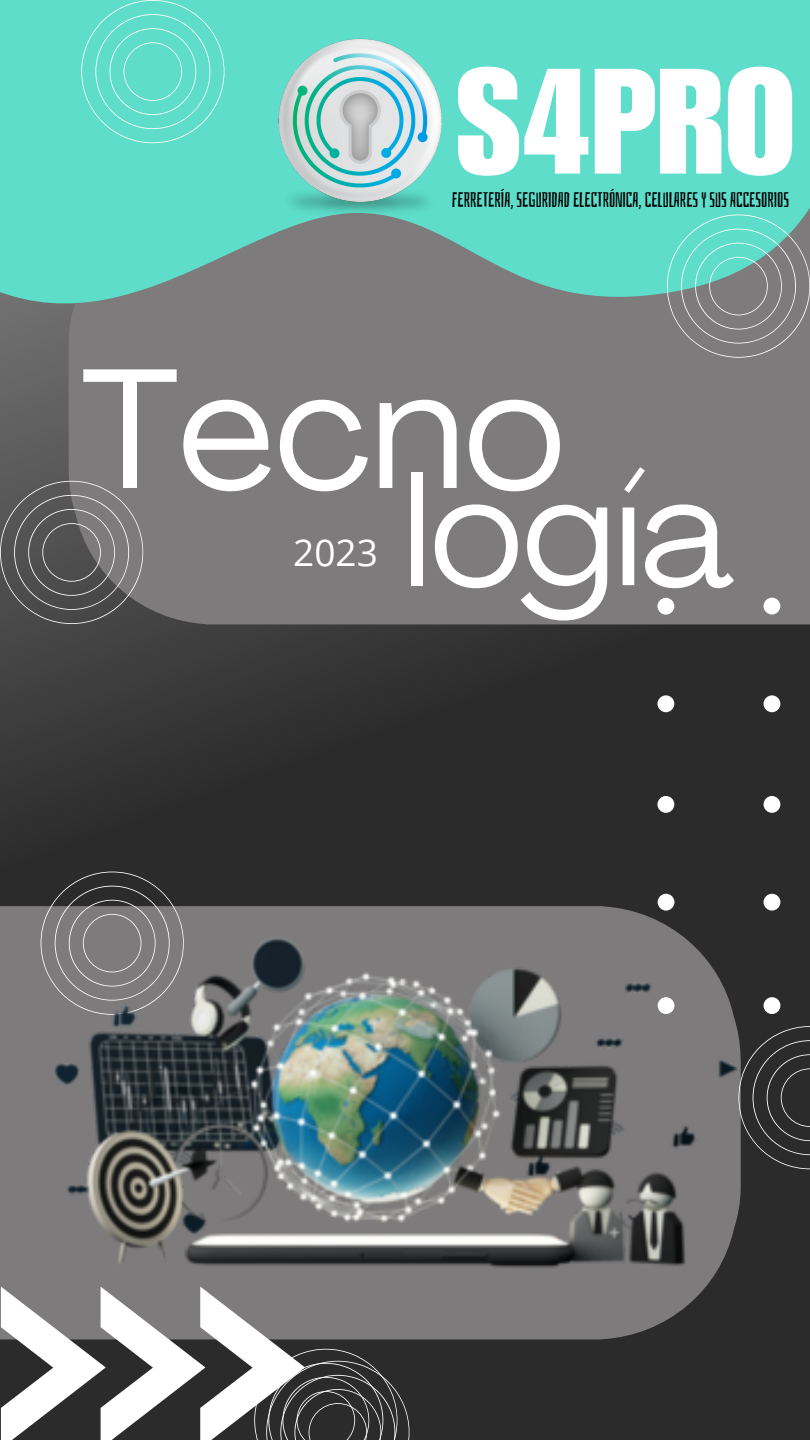
<style>
.page{position:relative;width:810px;height:1440px;background:#2b2b2b}
.page>*{position:absolute;margin:0;border:0;box-sizing:border-box;transform-origin:0 0}
.t1{font:168.2px "Agrandir";color:#fff}
.t2{font:153.8px "Agrandir";color:#fff}
.t3{font:146.7px "Impact LT Std";color:#fff}
.t4{font:37px "Open Sans";color:#fff}
.t5{font:21px "Bahianita";color:#000}
</style>
<div class="page">
<img style="left:0;top:312px;width:657px;height:560px">
<div style="left:69px;top:312px;width:741px;height:312px;background:#7d7b7b"></div>
<svg style="left:0;top:82px;width:810px;height:230px;background:#64c7b8"></svg>
<div style="left:0;top:0;width:810px;height:82px;background:#5eddca"></div>
<svg style="left:657px;top:598px;width:153px;height:416px"></svg>
<img style="left:254px;top:38px;width:190px;height:188px">
<svg style="left:1px;top:1329px;width:409px;height:111px"></svg>
<svg style="left:667px;top:215px;width:143px;height:143px;background:#78a19b"></svg>
<svg style="left:0;top:481px;width:143px;height:143px;background:#646464"></svg>
<svg style="left:759px;top:1026px;width:51px;height:143px"></svg>
<svg style="left:81px;top:0;width:144px;height:143px"></svg>
<img style="left:0;top:872px;width:759px;height:457px">
<p class="t3" style="left:456px;top:69px;width:341px">S4PRO</p>
<p class="t5" style="left:452px;top:187px;width:339px">FERRETERÍA, SEGURIDAD ELECTRÓNICA,CELULARES Y SUS ACCESORIOS</p>
<p class="t1" style="left:82px;top:362px;width:485px">Tecno</p>
<p class="t2" style="left:403px;top:470px;width:332px">logía</p>
<p class="t4" style="left:293px;top:526px;width:86px">2023</p>
</div>
